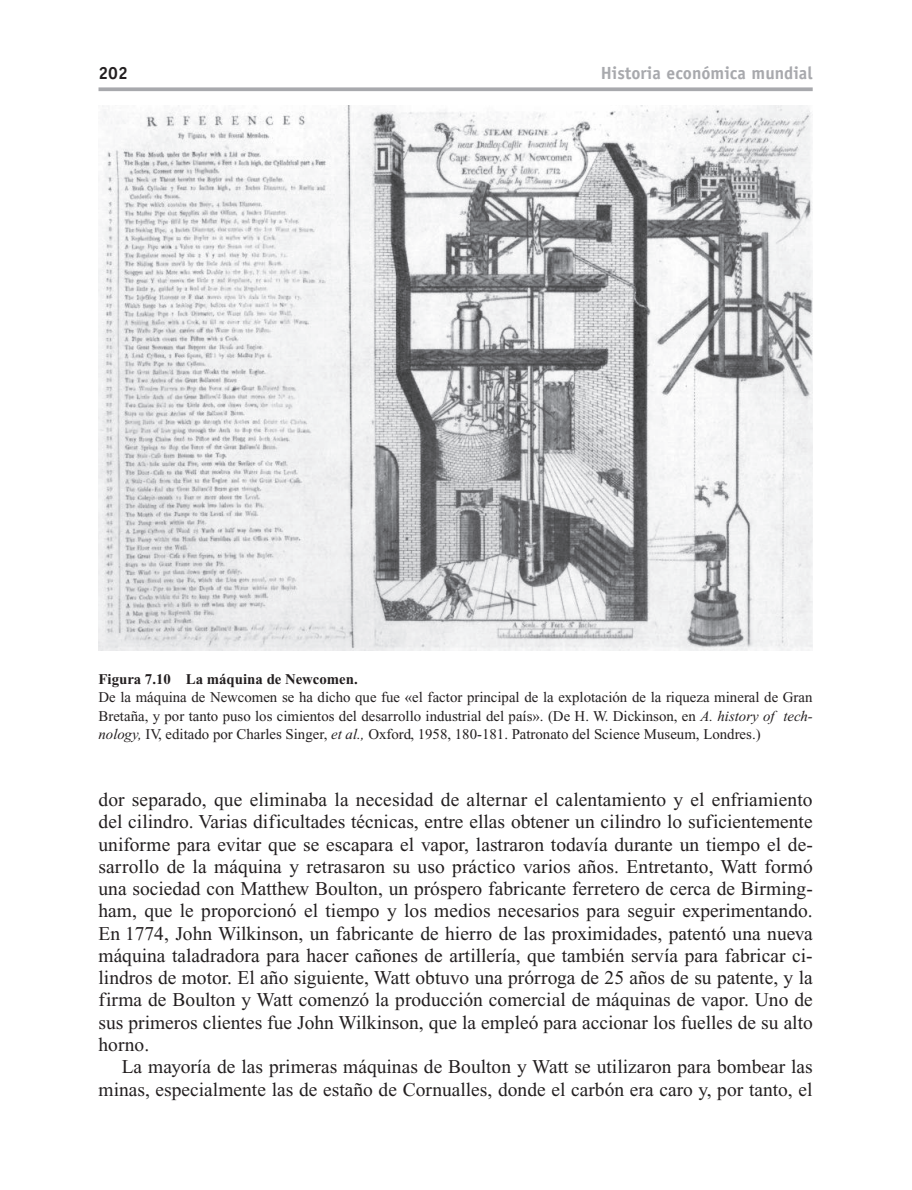
<style>
.page{position:relative;width:912px;height:1190px;background:#fff}
.page>*{position:absolute;margin:0;border:0;box-sizing:border-box;transform-origin:0 0}
.t1{font:19.43px/22.2px "Times New Roman";color:#231f20;text-align:justify}
.t2{font:700 17.68px "Officina Sans";color:#a8a9ad}
.t3{font:700 17.68px "Officina Sans";color:#231f20}
.t4{font:14.88px/18.6px "Times New Roman";color:#231f20;text-align:justify}
.t5{font:700 14.88px "Times New Roman";color:#231f20}
.s1{font-style:italic}
</style>
<div class="page">
<svg style="left:98px;top:87px;width:714px;height:4px;background:#b1b1b5"></svg>
<img style="left:99px;top:106px;width:713px;height:545px">
<p class="t3" style="left:98px;top:66px;width:31px">202</p>
<p class="t2" style="left:601px;top:66px;width:213px">Historia económica mundial</p>
<p class="t5" style="left:98px;top:673px;width:261px">Figura 7.10 La máquina de Newcomen.</p>
<p class="t4" style="left:98px;top:689px;width:716px">De la máquina de Newcomen se ha dicho que fue «el factor principal de la explotación de la riqueza mineral de Gran Bretaña, y por tanto puso los cimientos del desarrollo industrial del país». (De H. W. Dickinson, en <span class="s1">A. history of tech&shy;nology,</span> IV, editado por Charles Singer, <span class="s1">et al.,</span> Oxford, 1958, 180-181. Patronato del Science Museum, Londres.)</p>
<p class="t1" style="left:98px;top:790px;width:716px">dor separado, que eliminaba la necesidad de alternar el calentamiento y el enfriamiento del cilindro. Varias dificultades técnicas, entre ellas obtener un cilindro lo suficientemente uniforme para evitar que se escapara el vapor, lastraron todavía durante un tiempo el de - sarro llo de la máquina y retrasaron su uso práctico varios años. Entretanto, Watt formó una sociedad con Matthew Boulton, un próspero fabricante ferretero de cerca de Birming&shy;ham, que le proporcionó el tiempo y los medios necesarios para seguir experimentando.<br>En 1774, John Wilkinson, un fabricante de hierro de las proximidades, patentó una nueva máquina taladradora para hacer cañones de artillería, que también servía para fabricar ci&shy;lindros de motor. El año siguiente, Watt obtuvo una prórroga de 25 años de su patente, y la firma de Boulton y Watt comenzó la producción comercial de máquinas de vapor. Uno de sus primeros clientes fue John Wilkinson, que la empleó para accionar los fuelles de su alto horno.</p>
<p class="t1" style="left:98px;top:1057px;width:716px;text-align:right">La mayoría de las primeras máquinas de Boulton y Watt se utilizaron para bombear las minas, especialmente las de estaño de Cornualles, donde el carbón era caro y, por tanto, el</p>
</div>
